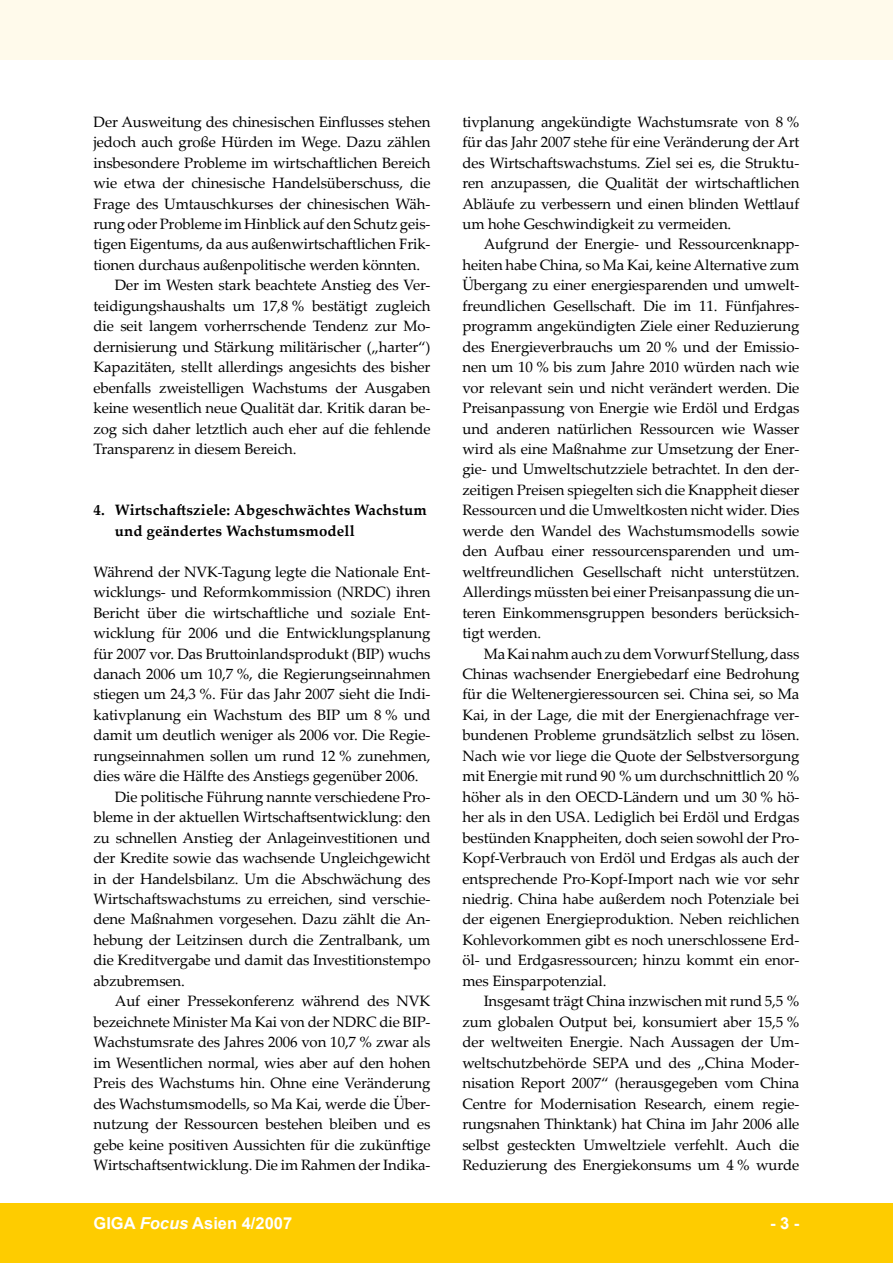
<style>
.page{position:relative;width:893px;height:1263px;background:#fff}
.page>*{position:absolute;margin:0;border:0;box-sizing:border-box;transform-origin:0 0}
.t1{font:700 16.5px "Arial";color:#fff}
.t2{font:15px/20.4px "Palatino Linotype";letter-spacing:-.01em;color:#000;text-align:justify}
.t3{font:700 15px/20.4px "Palatino Linotype";letter-spacing:.01em;color:#000}
.s1{font-style:italic}
</style>
<div class="page">
<div style="left:0;top:1203px;width:893px;height:60px;background:#fecc00"></div>
<div style="left:0;top:0;width:893px;height:60px;background:#fffaeb"></div>
<p class="t2" style="left:94px;top:111px;width:338px">Der Ausweitung des chinesischen Einflusses stehen</p>
<p class="t2" style="left:94px;top:131px;width:338px">jedoch auch große Hürden im Wege. Dazu zählen</p>
<p class="t2" style="left:94px;top:152px;width:338px">insbesondere Probleme im wirtschaftlichen Bereich</p>
<p class="t2" style="left:94px;top:172px;width:338px">wie etwa der chinesische Handelsüberschuss, die</p>
<p class="t2" style="left:94px;top:193px;width:338px">Frage des Umtauschkurses der chinesischen Wäh-</p>
<p class="t2" style="left:94px;top:213px;width:338px">rung oder Probleme im Hinblick auf den Schutz geis-</p>
<p class="t2" style="left:94px;top:234px;width:338px">tigen Eigentums, da aus außenwirtschaftlichen Frik-</p>
<p class="t2" style="left:94px;top:254px;width:328px">tionen durchaus außenpolitische werden könnten.</p>
<p class="t2" style="left:115px;top:274px;width:317px">Der im Westen stark beachtete Anstieg des Ver-</p>
<p class="t2" style="left:94px;top:295px;width:338px">teidigungshaushalts um 17,8 % bestätigt zugleich</p>
<p class="t2" style="left:94px;top:315px;width:338px">die seit langem vorherrschende Tendenz zur Mo-</p>
<p class="t2" style="left:94px;top:336px;width:338px">dernisierung und Stärkung militärischer („harter“)</p>
<p class="t2" style="left:94px;top:356px;width:338px">Kapazitäten, stellt allerdings angesichts des bisher</p>
<p class="t2" style="left:94px;top:377px;width:338px">ebenfalls zweistelligen Wachstums der Ausgaben</p>
<p class="t2" style="left:94px;top:397px;width:338px">keine wesentlich neue Qualität dar. Kritik daran be-</p>
<p class="t2" style="left:94px;top:418px;width:338px">zog sich daher letztlich auch eher auf die fehlende</p>
<p class="t2" style="left:94px;top:438px;width:204px">Transparenz in diesem Bereich.</p>
<p class="t3" style="left:115px;top:500px;width:314px;text-indent:-21px">4. Wirtschaftsziele: Abgeschwächtes Wachstum und geändertes Wachstumsmodell</p>
<p class="t2" style="left:94px;top:561px;width:338px">Während der NVK-Tagung legte die Nationale Ent-</p>
<p class="t2" style="left:94px;top:581px;width:339px">wicklungs- und Reformkommission (NRDC) ihren</p>
<p class="t2" style="left:94px;top:602px;width:338px">Bericht über die wirtschaftliche und soziale Ent-</p>
<p class="t2" style="left:94px;top:622px;width:338px">wicklung für 2006 und die Entwicklungsplanung</p>
<p class="t2" style="left:94px;top:643px;width:338px">für 2007 vor. Das Bruttoinlandsprodukt (BIP) wuchs</p>
<p class="t2" style="left:94px;top:663px;width:338px">danach 2006 um 10,7 %, die Regierungseinnahmen</p>
<p class="t2" style="left:94px;top:684px;width:338px">stiegen um 24,3 %. Für das Jahr 2007 sieht die Indi-</p>
<p class="t2" style="left:94px;top:704px;width:338px">kativplanung ein Wachstum des BIP um 8 % und</p>
<p class="t2" style="left:94px;top:724px;width:338px">damit um deutlich weniger als 2006 vor. Die Regie-</p>
<p class="t2" style="left:94px;top:745px;width:338px">rungseinnahmen sollen um rund 12 % zunehmen,</p>
<p class="t2" style="left:94px;top:765px;width:327px">dies wäre die Hälfte des Anstiegs gegenüber 2006.</p>
<p class="t2" style="left:115px;top:786px;width:317px">Die politische Führung nannte verschiedene Pro-</p>
<p class="t2" style="left:94px;top:806px;width:338px">bleme in der aktuellen Wirtschaftsentwicklung: den</p>
<p class="t2" style="left:94px;top:827px;width:338px">zu schnellen Anstieg der Anlageinvestitionen und</p>
<p class="t2" style="left:94px;top:847px;width:338px">der Kredite sowie das wachsende Ungleichgewicht</p>
<p class="t2" style="left:94px;top:868px;width:338px">in der Handelsbilanz. Um die Abschwächung des</p>
<p class="t2" style="left:94px;top:888px;width:338px">Wirtschaftswachstums zu erreichen, sind verschie-</p>
<p class="t2" style="left:94px;top:908px;width:338px">dene Maßnahmen vorgesehen. Dazu zählt die An-</p>
<p class="t2" style="left:94px;top:929px;width:338px">hebung der Leitzinsen durch die Zentralbank, um</p>
<p class="t2" style="left:94px;top:949px;width:339px">die Kreditvergabe und damit das Investitionstempo</p>
<p class="t2" style="left:94px;top:970px;width:93px">abzubremsen.</p>
<p class="t2" style="left:115px;top:990px;width:317px">Auf einer Pressekonferenz während des NVK</p>
<p class="t2" style="left:94px;top:1011px;width:339px">bezeichnete Minister Ma Kai von der NDRC die BIP-</p>
<p class="t2" style="left:94px;top:1031px;width:338px">Wachstumsrate des Jahres 2006 von 10,7 % zwar als</p>
<p class="t2" style="left:94px;top:1052px;width:338px">im Wesentlichen normal, wies aber auf den hohen</p>
<p class="t2" style="left:94px;top:1072px;width:338px">Preis des Wachstums hin. Ohne eine Veränderung</p>
<p class="t2" style="left:94px;top:1093px;width:338px">des Wachstumsmodells, so Ma Kai, werde die Über-</p>
<p class="t2" style="left:94px;top:1113px;width:338px">nutzung der Ressourcen bestehen bleiben und es</p>
<p class="t2" style="left:94px;top:1133px;width:338px">gebe keine positiven Aussichten für die zukünftige</p>
<p class="t2" style="left:94px;top:1154px;width:338px">Wirtschaftsentwicklung. Die im Rahmen der Indika-</p>
<p class="t2" style="left:462px;top:111px;width:338px">tivplanung angekündigte Wachstumsrate von 8 % für das Jahr 2007 stehe für eine Veränderung der Art des Wirtschaftswachstums. Ziel sei es, die Struktu&shy;ren anzupassen, die Qualität der wirtschaftlichen Abläufe zu verbessern und einen blinden Wettlauf um hohe Geschwindigkeit zu vermeiden.</p>
<p class="t2" style="left:462px;top:234px;width:339px;text-indent:21px">Aufgrund der Energie- und Ressourcenknapp&shy;heiten habe China, so Ma Kai, keine Alternative zum Übergang zu einer energiesparenden und umwelt&shy;freundlichen Gesellschaft. Die im 11. Fünfjahres&shy;programm angekündigten Ziele einer Reduzierung des Energieverbrauchs um 20 % und der Emissio&shy;nen um 10 % bis zum Jahre 2010 würden nach wie vor relevant sein und nicht verändert werden. Die Preisanpassung von Energie wie Erdöl und Erdgas und anderen natürlichen Ressourcen wie Wasser wird als eine Maßnahme zur Umsetzung der Ener&shy;gie- und Umweltschutzziele betrachtet. In den der&shy;zeitigen Preisen spiegelten sich die Knappheit dieser Ressourcen und die Umweltkosten nicht wider. Dies werde den Wandel des Wachstumsmodells sowie den Aufbau einer ressourcensparenden und um&shy;weltfreundlichen Gesellschaft nicht unterstützen.<br>Allerdings müssten bei einer Preisanpassung die un&shy;teren Einkommensgruppen besonders berücksich&shy;tigt werden.</p>
<p class="t2" style="left:462px;top:643px;width:339px;text-indent:21px">Ma Kai nahm auch zu dem Vorwurf Stellung, dass Chinas wachsender Energiebedarf eine Bedrohung für die Weltenergieressourcen sei. China sei, so Ma Kai, in der Lage, die mit der Energienachfrage ver&shy;bundenen Probleme grundsätzlich selbst zu lösen.<br>Nach wie vor liege die Quote der Selbstversorgung mit Energie mit rund 90 % um durchschnittlich 20 % höher als in den OECD-Ländern und um 30 % hö&shy;her als in den USA. Lediglich bei Erdöl und Erdgas bestünden Knappheiten, doch seien sowohl der Pro-Kopf-Verbrauch von Erdöl und Erdgas als auch der entsprechende Pro-Kopf-Import nach wie vor sehr niedrig. China habe außerdem noch Potenziale bei der eigenen Energieproduktion. Neben reichlichen Kohlevorkommen gibt es noch unerschlossene Erd&shy;öl- und Erdgasressourcen; hinzu kommt ein enor&shy;mes Einsparpotenzial.</p>
<p class="t2" style="left:462px;top:990px;width:338px;text-indent:21px">Insgesamt trägt China inzwischen mit rund 5,5 % zum globalen Output bei, konsumiert aber 15,5 % der weltweiten Energie. Nach Aussagen der Um&shy;weltschutzbehörde SEPA und des „China Moder&shy;nisation Report 2007“ (herausgegeben vom China Centre for Modernisation Research, einem regie&shy;rungsnahen Thinktank) hat China im Jahr 2006 alle selbst gesteckten Umweltziele verfehlt. Auch die Reduzierung des Energiekonsums um 4 % wurde</p>
<p class="t1" style="left:94px;top:1212px;width:200px">GIGA <span class="s1">Focus</span> Asien 4/2007</p>
<p class="t1" style="left:770px;top:1212px;width:31px">- -</p>
</div>
